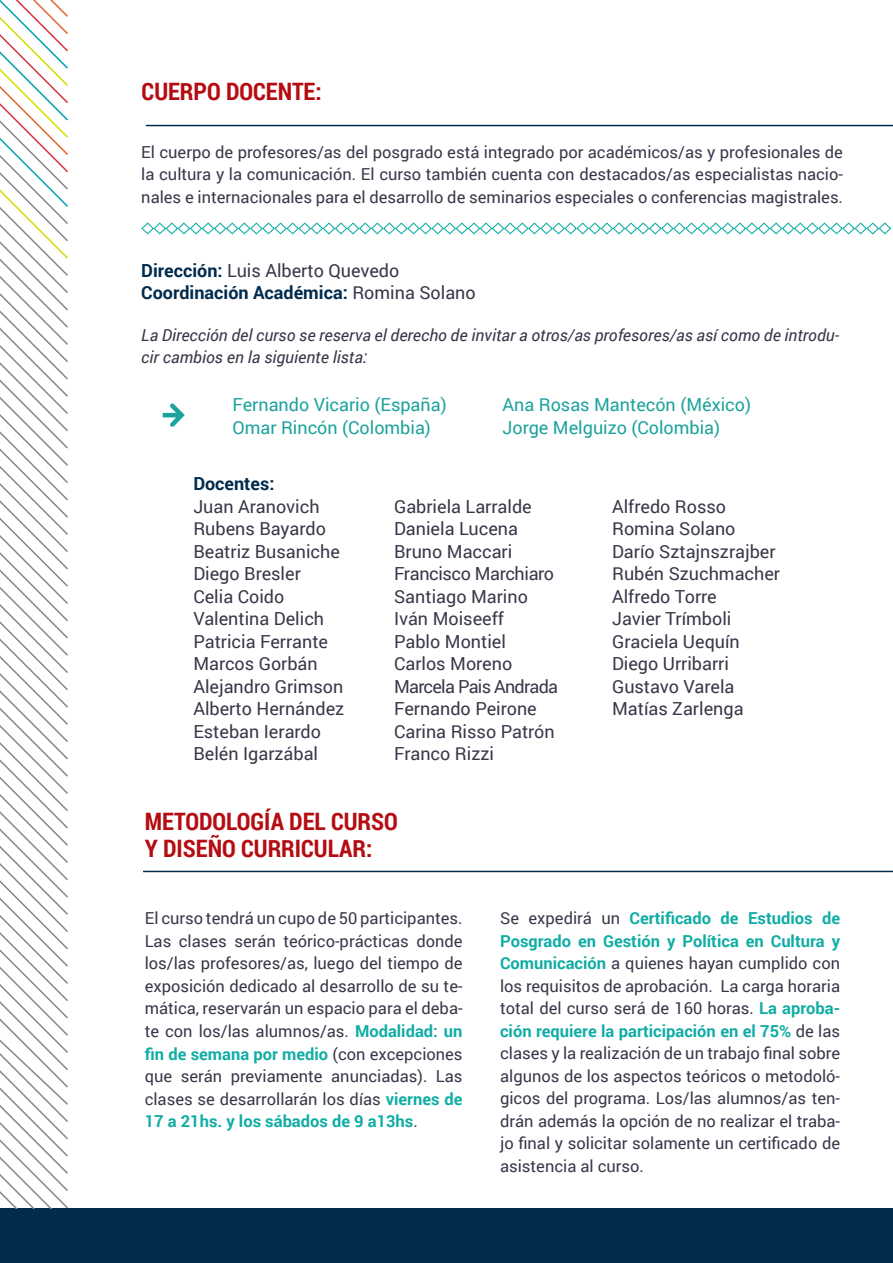
<style>
.page{position:relative;width:893px;height:1263px;background:#fff}
.page>*{position:absolute;margin:0;border:0;box-sizing:border-box;transform-origin:0 0}
.t1{font:700 24px/27px "Roboto Condensed";color:#b50c12}
.t2{font:18px/22.5px "Roboto";color:#3b3649}
.t3{font:18px/22.5px "Roboto";color:#1ca39d}
.t4{font:700 18px/22.5px "Roboto";color:#002b4d}
.t5{font:16.5px/22.5px "Roboto";color:#3b3649;text-align:justify}
.t6{font:italic 16.5px/22.5px "Roboto";color:#3b3649}
.s1{font-weight:400;color:#3b3649}
.s2{font-size:18px}
.s3{font-weight:700;color:#10ada5}
</style>
<div class="page">
<svg style="left:141px;top:222px;width:751px;height:13px"></svg>
<div style="left:0;top:1209px;width:893px;height:54px;background:#002b4d"></div>
<svg style="left:0;top:0;width:70px;height:1209px"></svg>
<hr style="left:146px;top:125px;width:747px;height:1px;background:#002b4d">
<hr style="left:143px;top:871px;width:750px;height:1px;background:#002b4d">
<svg style="left:163px;top:403px;width:22px;height:24px"></svg>
<h1 class="t1" style="left:142px;top:77px;width:182px">CUERPO DOCENTE:</h1>
<p class="t5" style="left:141px;top:140px;width:703px">El cuerpo de profesores/as del posgrado está integrado por académicos/as y profesionales de la cultura y la comunicación. El curso también cuenta con destacados/as especialistas nacio&shy;nales e internacionales para el desarrollo de seminarios especiales o conferencias magistrales.</p>
<p class="t4" style="left:141px;top:258px;width:336px">Dirección: <span class="s1">Luis Alberto Quevedo<br></span>Coordinación Académica: <span class="s1">Romina Solano</span></p>
<p class="t6" style="left:141px;top:323px;width:699px">La Dirección del curso se reserva el derecho de invitar a otros/as profesores/as así como de introdu&shy;cir cambios en la siguiente lista<span class="s2">:</span></p>
<p class="t3" style="left:232px;top:393px;width:216px">Fernando Vicario (España)<br>Omar Rincón (Colombia)</p>
<p class="t3" style="left:503px;top:393px;width:250px">Ana Rosas Mantecón (México)<br>Jorge Melguizo (Colombia)</p>
<p class="t4" style="left:193px;top:472px;width:83px">Docentes:</p>
<p class="t2" style="left:193px;top:495px;width:152px">Juan Aranovich<br>Rubens Bayardo<br>Beatriz Busaniche<br>Diego Bresler<br>Celia Coido<br>Valentina Delich<br>Patricia Ferrante<br>Marcos Gorbán<br>Alejandro Grimson<br>Alberto Hernández<br>Esteban Ierardo<br>Belén Igarzábal</p>
<p class="t2" style="left:394px;top:494px;width:166px">Gabriela Larralde<br>Daniela Lucena<br>Bruno Maccari<br>Francisco Marchiaro<br>Santiago Marino<br>Iván Moiseeff<br>Pablo Montiel<br>Carlos Moreno<br>Marcela Pais Andrada<br>Fernando Peirone<br>Carina Risso Patrón<br>Franco Rizzi</p>
<p class="t2" style="left:612px;top:494px;width:170px">Alfredo Rosso<br>Romina Solano<br>Darío Sztajnszrajber<br>Rubén Szuchmacher<br>Alfredo Torre<br>Javier Trímboli<br>Graciela Uequín<br>Diego Urribarri<br>Gustavo Varela<br>Matías Zarlenga</p>
<h1 class="t1" style="left:145px;top:807px;width:255px">METODOLOGÍA DEL CURSO<br>Y DISEÑO CURRICULAR:</h1>
<p class="t5" style="left:145px;top:907px;width:319px">El curso tendrá un cupo de 50 participantes.<br>Las clases serán teórico-prácticas donde los/las profesores/as, luego del tiempo de exposición dedicado al desarrollo de su te&shy;mática, reservarán un espacio para el deba&shy;te con los/las alumnos/as. <span class="s3">Modalidad: un fin de semana por medio</span> (con excepciones que serán previamente anunciadas). Las clases se desarrollarán los días <span class="s3">viernes de 17 a 21hs. y los sábados de 9 a13hs</span>.</p>
<p class="t5" style="left:500px;top:906px;width:342px">Se expedirá un <span class="s3">Certificado de Estudios de Posgrado en Gestión y Política en Cultura y Comunicación</span> a quienes hayan cumplido con los requisitos de aprobación. La carga horaria total del curso será de 160 horas. <span class="s3">La aproba&shy;ción requiere la participación en el 75%</span> de las clases y la realización de un trabajo final sobre algunos de los aspectos teóricos o metodoló&shy;gicos del programa. Los/las alumnos/as ten&shy;drán además la opción de no realizar el traba&shy;jo final y solicitar solamente un certificado de asistencia al curso.</p>
</div>
